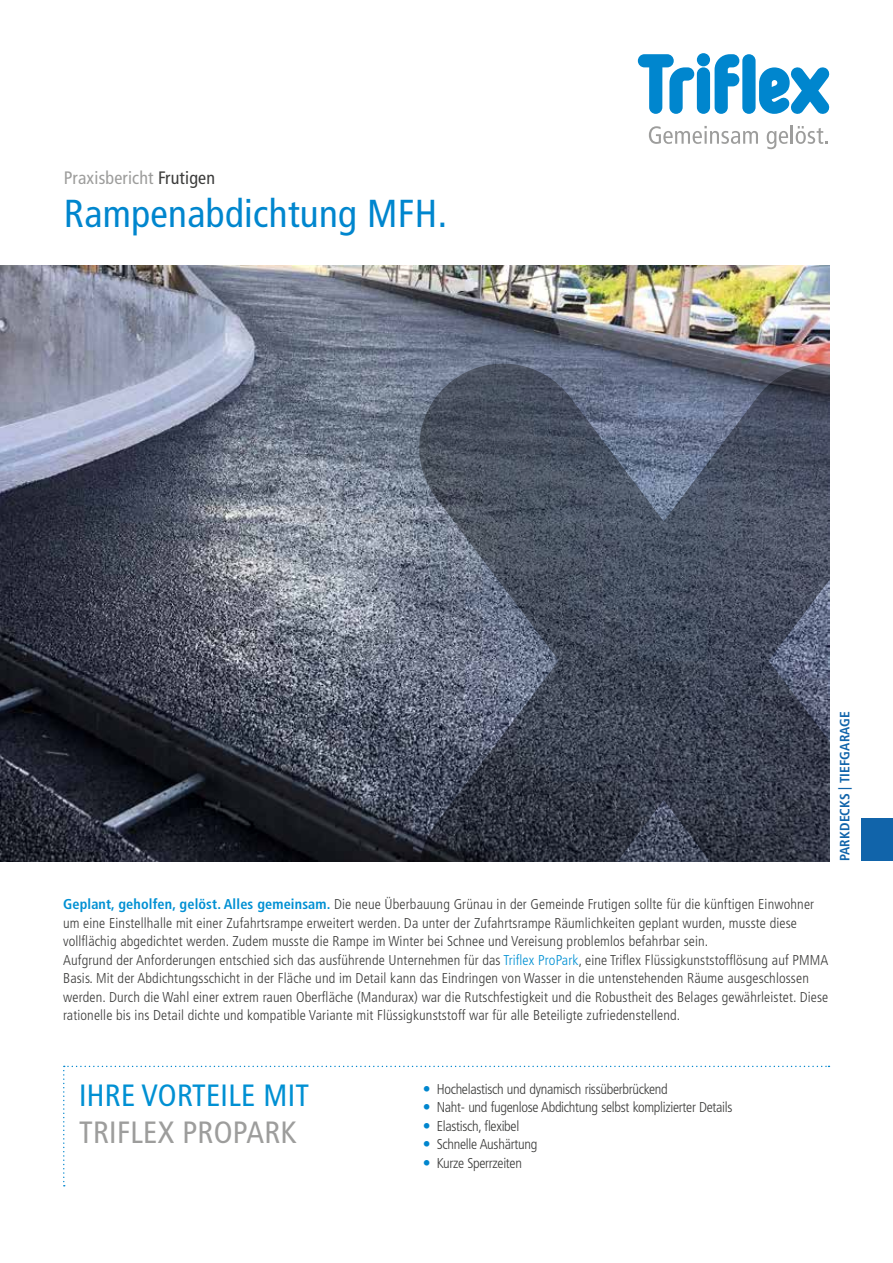
<style>
.page{position:relative;width:893px;height:1263px;background:#fff}
.page>*{position:absolute;margin:0;border:0;box-sizing:border-box;transform-origin:0 0}
.t1{font:condensed 39px "Frutiger LT Pro";letter-spacing:.01em;color:#0086ce}
.t2{font:condensed 30.75px "Frutiger LT Pro";letter-spacing:.01em;color:#0090d3}
.t3{font:condensed 30.75px "Frutiger LT Pro";letter-spacing:.01em;color:#9d9d9c}
.t4{font:condensed 18px "Frutiger LT Pro";letter-spacing:.01em;color:#9d9d9c}
.t5{font:300 condensed 14.25px/18.6px "Frutiger LT Pro";letter-spacing:.01em;color:#3c3c3b}
.t6{font:300 condensed 14.25px/18.6px "Frutiger LT Pro";letter-spacing:-.02em;color:#3c3c3b}
.t7{font:700 condensed 13.5px "Frutiger LT Pro";letter-spacing:.01em;color:#1164aa}
.s1{color:#3c3c3b}
.s2{font-weight:700;color:#0090d3}
.s3{color:#0090d3}
</style>
<div class="page">
<img style="left:0;top:266px;width:829px;height:595px">
<svg style="left:419px;top:364px;width:410px;height:497px"></svg>
<div style="left:861px;top:819px;width:32px;height:42px;background:#1164aa"></div>
<svg style="left:649px;top:126px;width:109px;height:18px"></svg>
<svg style="left:767px;top:125px;width:61px;height:24px"></svg>
<svg style="left:638px;top:54px;width:56px;height:60px"></svg>
<div style="left:697px;top:67px;width:13px;height:47px;background:#0086ce;border-radius:7px"></div>
<div style="left:697px;top:53px;width:13px;height:13px;background:#0086ce;border-radius:50%"></div>
<svg style="left:715px;top:54px;width:24px;height:60px"></svg>
<svg style="left:759px;top:67px;width:70px;height:47px"></svg>
<div style="left:742px;top:54px;width:14px;height:60px;background:#0086ce;border-radius:7px"></div>
<svg style="left:63px;top:1066px;width:766px;height:120px"></svg>
<p class="t4" style="left:64px;top:167px;width:153px">Praxisbericht <span class="s1">Frutigen</span></p>
<h1 class="t1" style="left:64px;top:190px;width:385px">Rampenabdichtung MFH.</h1>
<p class="t7" style="left:837px;top:861px;width:152px;rotate:-90deg">PARKDECKS | TIEFGARAGE</p>
<p class="t5" style="left:63px;top:895px;width:767px"><span class="s2">Geplant, geholfen, gelöst. Alles gemeinsam.</span> Die neue Überbauung Grünau in der Gemeinde Frutigen sollte für die künftigen Einwohner um eine Einstellhalle mit einer Zufahrtsrampe erweitert werden. Da unter der Zufahrtsrampe Räumlichkeiten geplant wurden, musste diese vollflächig abgedichtet werden. Zudem musste die Rampe im Winter bei Schnee und Vereisung problemlos befahrbar sein.<br>Aufgrund der Anforderungen entschied sich das ausführende Unternehmen für das <span class="s3">Triflex ProPark</span>, eine Triflex Flüssigkunststofflösung auf PMMA Basis. Mit der Abdichtungsschicht in der Fläche und im Detail kann das Eindringen von Wasser in die untenstehenden Räume ausgeschlossen werden. Durch die Wahl einer extrem rauen Oberfläche (Mandurax) war die Rutschfestigkeit und die Robustheit des Belages gewährleistet. Diese rationelle bis ins Detail dichte und kompatible Variante mit Flüssigkunststoff war für alle Beteiligte zufriedenstellend.</p>
<h2 class="t2" style="left:79px;top:1077px;width:231px">IHRE VORTEILE MIT</h2>
<h2 class="t3" style="left:79px;top:1114px;width:219px">TRIFLEX PROPARK</h2>
<p class="t6" style="left:437px;top:1080px;width:297px">Hochelastisch und dynamisch rissüberbrückend<br>Naht- und fugenlose Abdichtung selbst komplizierter Details Elastisch, flexibel<br>Schnelle Aushärtung<br>Kurze Sperrzeiten</p>
</div>
